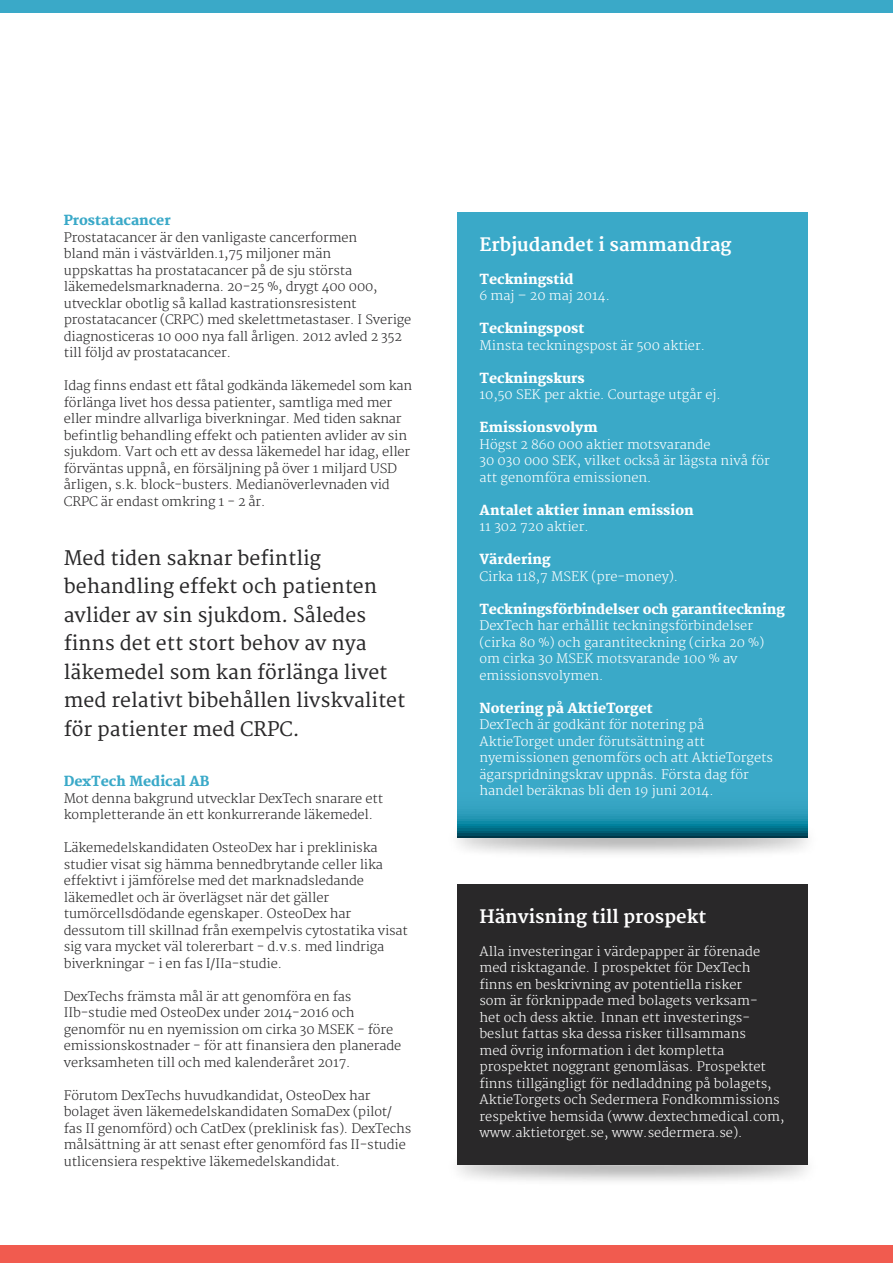
<style>
.page{position:relative;width:893px;height:1263px;background:#fff}
.page>*{position:absolute;margin:0;border:0;box-sizing:border-box;transform-origin:0 0}
.t1{font:19.5px/28.5px "Merriweather";color:#292829}
.t2{font:700 18px "Merriweather";color:#fff}
.t3{font:800 13.5px "Merriweather";color:#fff}
.t4{font:800 13.5px "Merriweather";color:#3aa9c8}
.t5{font:300 12.75px/16.5px "Merriweather";letter-spacing:-.01em;color:#292829}
.t6{font:300 12.75px/16.5px "Merriweather";color:#fff}
</style>
<div class="page">
<div style="left:0;top:1246px;width:893px;height:17px;background:#f15b4f"></div>
<div style="left:0;top:0;width:893px;height:13px;background:#3aa9c8"></div>
<div style="left:445px;top:819px;width:375px;height:41px;background:#000;opacity:.4"></div>
<div style="left:445px;top:1146px;width:375px;height:41px;background:#000;opacity:.4"></div>
<div style="left:457px;top:213px;width:351px;height:625px;background:#3aa9c8"></div>
<div style="left:457px;top:884px;width:351px;height:281px;background:#292829"></div>
<p class="t4" style="left:64px;top:213px;width:109px">Prostatacancer</p>
<p class="t5" style="left:64px;top:230px;width:349px">Prostatacancer är den vanligaste cancerformen<br>bland män i västvärlden.1,75 miljoner män<br>uppskattas ha prostatacancer på de sju största läkemedelsmarknaderna. 20-25 %, drygt 400 000, utvecklar obotlig så kallad kastrationsresistent prostatacancer (CRPC) med skelettmetastaser. I Sverige diagnosticeras 10 000 nya fall årligen. 2012 avled 2 352 till följd av prostatacancer.</p>
<p class="t5" style="left:64px;top:378px;width:350px">Idag finns endast ett fåtal godkända läkemedel som kan förlänga livet hos dessa patienter, samtliga med mer eller mindre allvarliga biverkningar. Med tiden saknar befintlig behandling effekt och patienten avlider av sin sjukdom. Vart och ett av dessa läkemedel har idag, eller förväntas uppnå, en försäljning på över 1 miljard USD årligen, s.k. block-busters. Medianöverlevnaden vid CRPC är endast omkring 1 - 2 år.</p>
<h1 class="t1" style="left:64px;top:544px;width:343px">Med tiden saknar befintlig behandling effekt och patienten avlider av sin sjukdom. Således finns det ett stort behov av nya läkemedel som kan förlänga livet med relativt bibehållen livskvalitet för patienter med CRPC.</h1>
<p class="t4" style="left:64px;top:774px;width:147px">DexTech Medical AB</p>
<p class="t5" style="left:64px;top:791px;width:321px">Mot denna bakgrund utvecklar DexTech snarare ett kompletterande än ett konkurrerande läkemedel.</p>
<p class="t5" style="left:64px;top:840px;width:346px">Läkemedelskandidaten OsteoDex har i prekliniska studier visat sig hämma bennedbrytande celler lika effektivt i jämförelse med det marknadsledande läkemedlet och är överlägset när det gäller tumörcellsdödande egenskaper. OsteoDex har dessutom till skillnad från exempelvis cytostatika visat sig vara mycket väl tolererbart - d.v.s. med lindriga biverkningar - i en fas I/IIa-studie.</p>
<p class="t5" style="left:64px;top:988px;width:339px">DexTechs främsta mål är att genomföra en fas IIb-studie med OsteoDex under 2014-2016 och genomför nu en nyemission om cirka 30 MSEK - före emissionskostnader - för att finansiera den planerade verksamheten till och med kalenderåret 2017.</p>
<p class="t5" style="left:64px;top:1087px;width:349px">Förutom DexTechs huvudkandidat, OsteoDex har bolaget även läkemedelskandidaten SomaDex (pilot/ fas II genomförd) och CatDex (preklinisk fas). DexTechs målsättning är att senast efter genomförd fas II-studie utlicensiera respektive läkemedelskandidat.</p>
<h2 class="t2" style="left:479px;top:234px;width:253px">Erbjudandet i sammandrag</h2>
<p class="t3" style="left:479px;top:271px;width:96px">Teckningstid</p>
<p class="t6" style="left:479px;top:288px;width:132px">6 maj – 20 maj 2014.</p>
<p class="t3" style="left:479px;top:321px;width:107px">Teckningspost</p>
<p class="t6" style="left:479px;top:337px;width:227px">Minsta teckningspost är 500 aktier.</p>
<p class="t3" style="left:479px;top:370px;width:107px">Teckningskurs</p>
<p class="t6" style="left:479px;top:387px;width:243px">10,50 SEK per aktie. Courtage utgår ej.</p>
<p class="t3" style="left:479px;top:420px;width:120px">Emissionsvolym</p>
<p class="t6" style="left:479px;top:436px;width:292px">Högst 2 860 000 aktier motsvarande<br>30 030 000 SEK, vilket också är lägsta nivå för att genomföra emissionen.</p>
<p class="t3" style="left:479px;top:502px;width:216px">Antalet aktier innan emission</p>
<p class="t6" style="left:479px;top:519px;width:111px">11 302 720 aktier.</p>
<p class="t3" style="left:479px;top:552px;width:72px">Värdering</p>
<p class="t6" style="left:479px;top:568px;width:200px">Cirka 118,7 MSEK (pre-money).</p>
<p class="t3" style="left:479px;top:601px;width:307px">Teckningsförbindelser och garantiteckning</p>
<p class="t6" style="left:479px;top:618px;width:286px">DexTech har erhållit teckningsförbindelser (cirka 80 %) och garantiteckning (cirka 20 %) om cirka 30 MSEK motsvarande 100 % av emissionsvolymen.</p>
<p class="t3" style="left:479px;top:700px;width:175px">Notering på AktieTorget</p>
<p class="t6" style="left:479px;top:717px;width:295px">DexTech är godkänt för notering på AktieTorget under förutsättning att nyemissionen genomförs och att AktieTorgets ägarspridningskrav uppnås. Första dag för handel beräknas bli den 19 juni 2014.</p>
<h2 class="t2" style="left:479px;top:906px;width:228px">Hänvisning till prospekt</h2>
<p class="t6" style="left:479px;top:943px;width:307px">Alla investeringar i värdepapper är förenade med risktagande. I prospektet för DexTech finns en beskrivning av potentiella risker<br>som är förknippade med bolagets verksam--<br>het och dess aktie. Innan ett investerings&shy;beslut fattas ska dessa risker tillsammans<br>med övrig information i det kompletta prospektet noggrant genomläsas. Prospektet finns tillgängligt för nedladdning på bolagets, AktieTorgets och Sedermera Fondkommissions respektive hemsida (www.dextechmedical.com, www.aktietorget.se, www.sedermera.se).</p>
</div>
